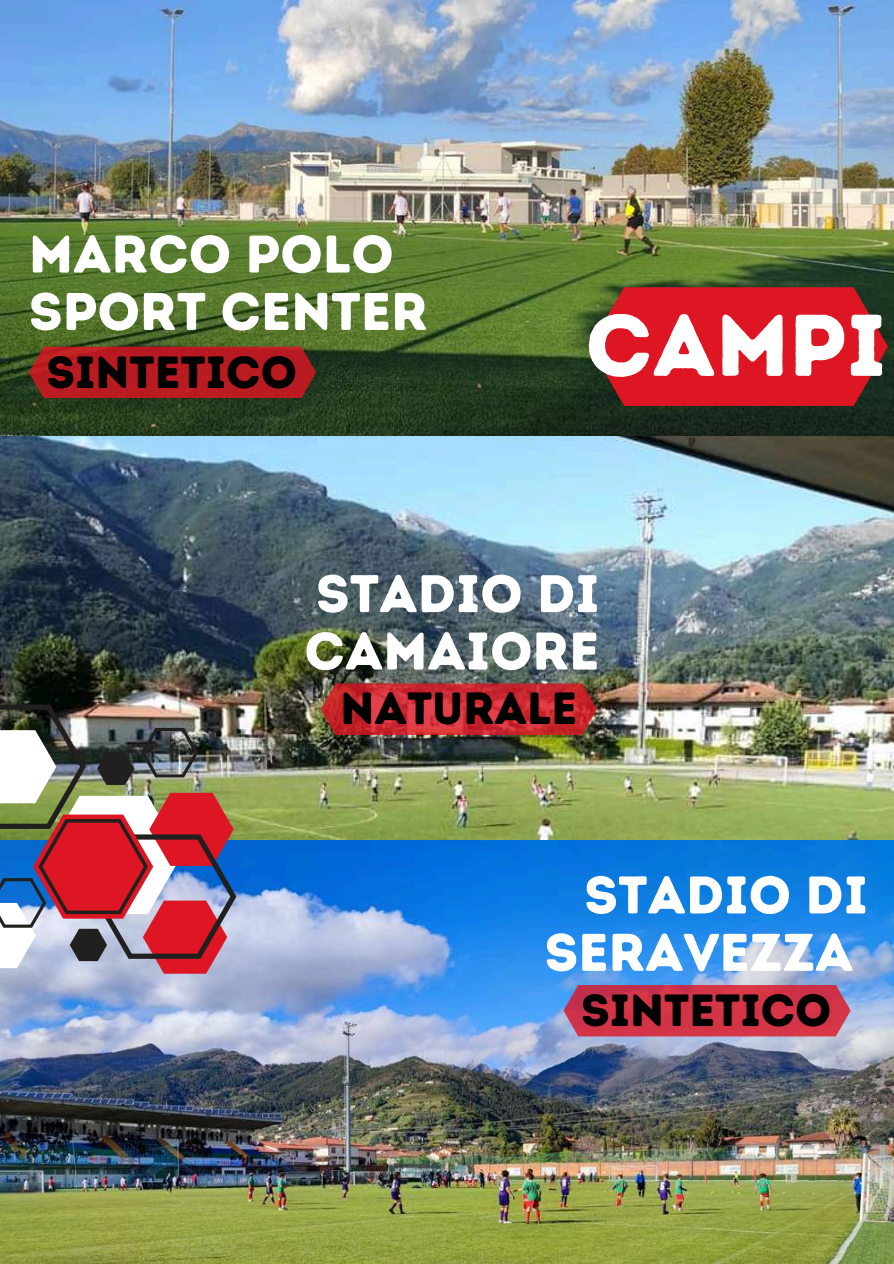
<style>
.page{position:relative;width:894px;height:1264px;background:#fff}
.page>*{position:absolute;margin:0;border:0;box-sizing:border-box;transform-origin:0 0}
.t1{font:87.45px "Intro Rust Base";color:#fff}
.t2{font:52.95px/57.3px "Intro Rust Base";color:#fff}
.t3{font:45px "Intro Rust Base";color:#000}
</style>
<div class="page">
<img style="left:0;top:0;width:893px;height:1263px">
<svg style="left:589px;top:287px;width:298px;height:119px;background:#c81922"></svg>
<svg style="left:29px;top:346px;width:287px;height:52px;background:#b01d21"></svg>
<svg style="left:320px;top:683px;width:276px;height:52px;background:#c72f34"></svg>
<svg style="left:563px;top:984px;width:287px;height:52px;background:#cc3c51"></svg>
<img style="left:0;top:704px;width:236px;height:269px">
<p class="t2" style="left:29px;top:225px;width:400px">MARCO POLO<br>SPORT CENTER</p>
<p class="t3" style="left:46px;top:345px;width:252px">SINTETICO</p>
<h1 class="t1" style="left:585px;top:293px;width:302px">CAMPI</h1>
<p class="t2" style="left:304px;top:565px;width:296px">STADIO DI<br>CAMAIORE</p>
<p class="t3" style="left:340px;top:681px;width:238px">NATURALE</p>
<p class="t2" style="left:544px;top:866px;width:325px;text-align:right">STADIO DI<br>SERAVEZZA</p>
<p class="t3" style="left:581px;top:983px;width:252px">SINTETICO</p>
</div>
